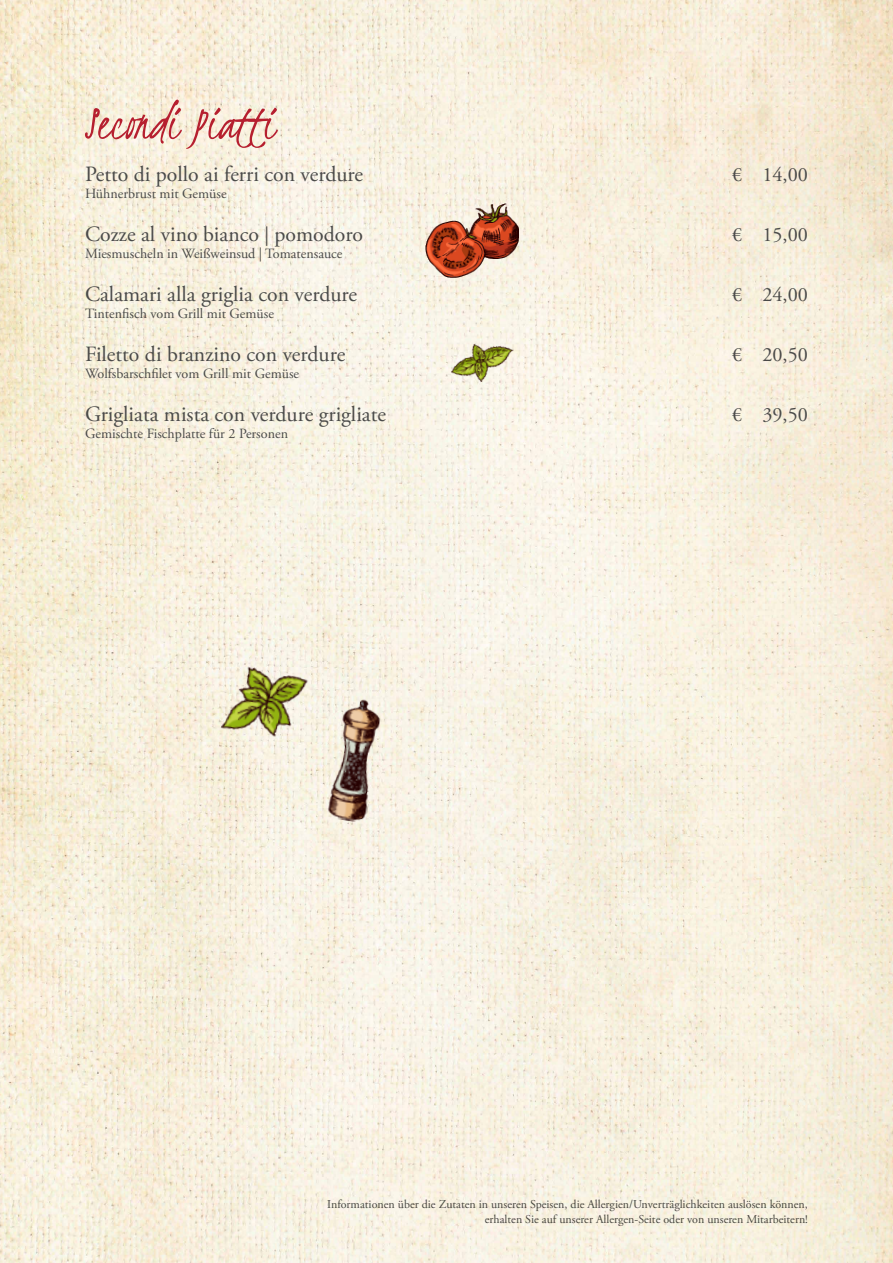
<style>
.page{position:relative;width:893px;height:1263px;background:#fff}
.page>*{position:absolute;margin:0;border:0;box-sizing:border-box;transform-origin:0 0}
.t1{font:51px "Kristi";color:#b61f2f}
.t2{font:21.75px "Adobe Garamond Pro";color:#4a4a49}
.t3{font:20.25px "Adobe Garamond Pro";color:#4a4a49}
.t4{font:14.1px "Adobe Garamond Pro";color:#4a4a49}
.t5{font:12px/14.4px "Adobe Garamond Pro";color:#4a4a49;text-align:right}
.s1{font-size:19.5px}
</style>
<div class="page">
<img style="left:0;top:0;width:893px;height:1263px">
<img style="left:210px;top:664px;width:177px;height:160px">
<img style="left:425px;top:203px;width:93px;height:75px">
<img style="left:447px;top:337px;width:71px;height:50px">
<h1 class="t1" style="left:85px;top:91px;width:191px">Secondi Piatti</h1>
<h2 class="t2" style="left:85px;top:161px;width:280px">Petto di pollo ai ferri con verdure</h2>
<h3 class="t3" style="left:732px;top:163px;width:77px">€ 14,00</h3>
<p class="t4" style="left:85px;top:185px;width:143px">Hühnerbrust mit Gemüse</p>
<h2 class="t2" style="left:85px;top:221px;width:280px">Cozze al vino bianco <span class="s1">|</span> pomodoro</h2>
<h3 class="t3" style="left:732px;top:223px;width:77px">€ 15,00</h3>
<p class="t4" style="left:85px;top:245px;width:259px">Miesmuscheln in Weißweinsud | Tomatensauce</p>
<h2 class="t2" style="left:85px;top:281px;width:274px">Calamari alla griglia con verdure</h2>
<h3 class="t3" style="left:732px;top:283px;width:77px">€ 24,00</h3>
<p class="t4" style="left:85px;top:305px;width:190px">Tintenfisch vom Grill mit Gemüse</p>
<h2 class="t2" style="left:85px;top:341px;width:262px">Filetto di branzino con verdure</h2>
<h3 class="t3" style="left:732px;top:343px;width:77px">€ 20,50</h3>
<p class="t4" style="left:85px;top:365px;width:216px">Wolfsbarschfilet vom Grill mit Gemüse</p>
<h2 class="t2" style="left:85px;top:401px;width:302px">Grigliata mista con verdure grigliate</h2>
<h3 class="t3" style="left:732px;top:403px;width:77px">€ 39,50</h3>
<p class="t4" style="left:85px;top:425px;width:205px">Gemischte Fischplatte für 2 Personen</p>
<p class="t5" style="left:327px;top:1197px;width:482px">Informationen über die Zutaten in unseren Speisen, die Allergien/Unverträglichkeiten auslösen können, erhalten Sie auf unserer Allergen-Seite oder von unseren Mitarbeitern!</p>
</div>
